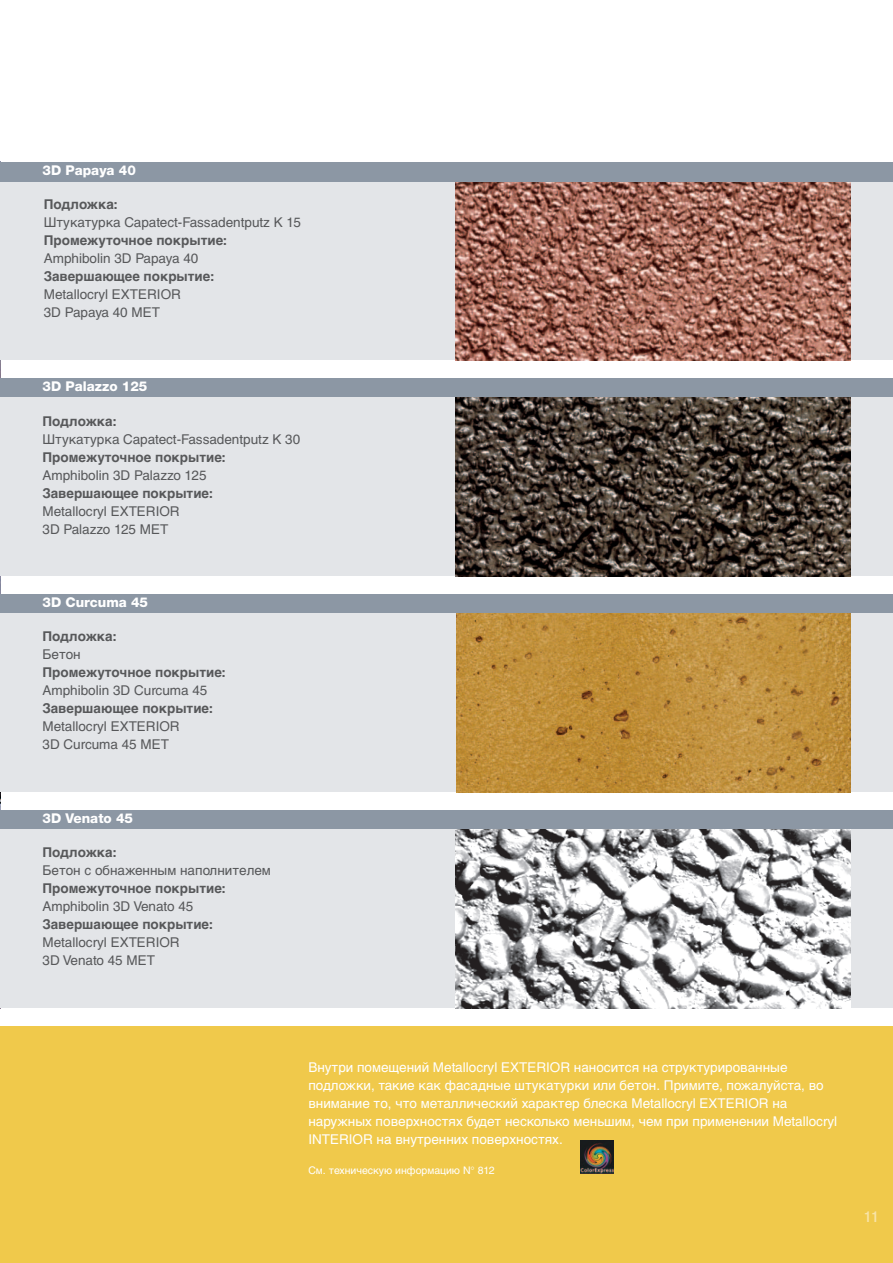
<style>
.page{position:relative;width:893px;height:1263px;background:#fff}
.page>*{position:absolute;margin:0;border:0;box-sizing:border-box;transform-origin:0 0}
.t1{font:500 condensed 15px "Helvetica Neue";color:#f8e4a8}
.t2{font:13.5px/18px "Helvetica Cyr Upright";color:#57585a}
.t3{font:13.5px/18px "Helvetica Cyr Upright";color:#fff}
.t4{font:700 13.5px "Helvetica Cyr";color:#57585a}
.t5{font:800 13.5px "Helvetica Neue LT";color:#fff}
.t6{font:10.5px "Helvetica Cyr Upright";color:#fff}
</style>
<div class="page">
<img style="left:0;top:360px;width:1px;height:450px">
<div style="left:0;top:812px;width:892px;height:196px;background:#e3e5e8"></div>
<div style="left:0;top:596px;width:892px;height:196px;background:#e3e5e8"></div>
<div style="left:0;top:380px;width:892px;height:196px;background:#e3e5e8"></div>
<div style="left:0;top:164px;width:892px;height:196px;background:#e3e5e8"></div>
<img style="left:455px;top:182px;width:395px;height:178px">
<img style="left:455px;top:396px;width:395px;height:180px">
<img style="left:456px;top:612px;width:394px;height:180px">
<img style="left:455px;top:828px;width:395px;height:180px">
<div style="left:0;top:1026px;width:892px;height:237px;background:#f0c94b"></div>
<div style="left:0;top:162px;width:892px;height:20px;background:#8c97a4"></div>
<div style="left:0;top:378px;width:892px;height:18px;background:#8c97a4"></div>
<div style="left:0;top:594px;width:892px;height:18px;background:#8c97a4"></div>
<div style="left:0;top:810px;width:892px;height:18px;background:#8c97a4"></div>
<img style="left:580px;top:1141px;width:34px;height:32px">
<p class="t5" style="left:43px;top:165px;width:95px">3D Papaya 40</p>
<p class="t4" style="left:44px;top:199px;width:75px">Подложка:</p>
<p class="t2" style="left:44px;top:215px;width:259px">Штукатурка Capatect-Fassadentputz K 15</p>
<p class="t4" style="left:44px;top:235px;width:185px">Промежуточное покрытие:</p>
<p class="t2" style="left:44px;top:251px;width:156px">Amphibolin 3D Papaya 40</p>
<p class="t4" style="left:44px;top:271px;width:172px">Завершающее покрытие:</p>
<p class="t2" style="left:44px;top:287px;width:139px">Metallocryl EXTERIOR<br>3D Papaya 40 MET</p>
<p class="t5" style="left:43px;top:381px;width:106px">3D Palazzo 125</p>
<p class="t4" style="left:43px;top:416px;width:75px">Подложка:</p>
<p class="t2" style="left:43px;top:431px;width:259px">Штукатурка Capatect-Fassadentputz K 30</p>
<p class="t4" style="left:43px;top:452px;width:185px">Промежуточное покрытие:</p>
<p class="t2" style="left:43px;top:467px;width:165px">Amphibolin 3D Palazzo 125</p>
<p class="t4" style="left:43px;top:488px;width:172px">Завершающее покрытие:</p>
<p class="t2" style="left:43px;top:503px;width:139px">Metallocryl EXTERIOR<br>3D Palazzo 125 MET</p>
<p class="t5" style="left:43px;top:597px;width:107px">3D Curcuma 45</p>
<p class="t4" style="left:43px;top:631px;width:75px">Подложка:</p>
<p class="t2" style="left:43px;top:647px;width:40px">Бетон</p>
<p class="t4" style="left:43px;top:667px;width:185px">Промежуточное покрытие:</p>
<p class="t2" style="left:43px;top:683px;width:166px">Amphibolin 3D Curcuma 45</p>
<p class="t4" style="left:43px;top:703px;width:172px">Завершающее покрытие:</p>
<p class="t2" style="left:43px;top:719px;width:139px">Metallocryl EXTERIOR<br>3D Curcuma 45 MET</p>
<p class="t5" style="left:43px;top:813px;width:92px">3D Venato 45</p>
<p class="t4" style="left:43px;top:847px;width:75px">Подложка:</p>
<p class="t2" style="left:43px;top:863px;width:230px">Бетон с обнаженным наполнителем</p>
<p class="t4" style="left:43px;top:883px;width:185px">Промежуточное покрытие:</p>
<p class="t2" style="left:43px;top:899px;width:152px">Amphibolin 3D Venato 45</p>
<p class="t4" style="left:43px;top:919px;width:172px">Завершающее покрытие:</p>
<p class="t2" style="left:43px;top:935px;width:139px">Metallocryl EXTERIOR<br>3D Venato 45 MET</p>
<p class="t3" style="left:308px;top:1059px;width:530px">Внутри помещений Metallocryl EXTERIOR наносится на структурированные подложки, такие как фасадные штукатурки или бетон. Примите, пожалуйста, во внимание то, что металлический характер блеска Metallocryl EXTERIOR на наружных поверхностях будет несколько меньшим, чем при применении Metallocryl INTERIOR на внутренних поверхностях.</p>
<p class="t6" style="left:308px;top:1166px;width:188px">См. техническую информацию N° 812</p>
<p class="t1" style="left:864px;top:1212px;width:16px">11</p>
</div>
